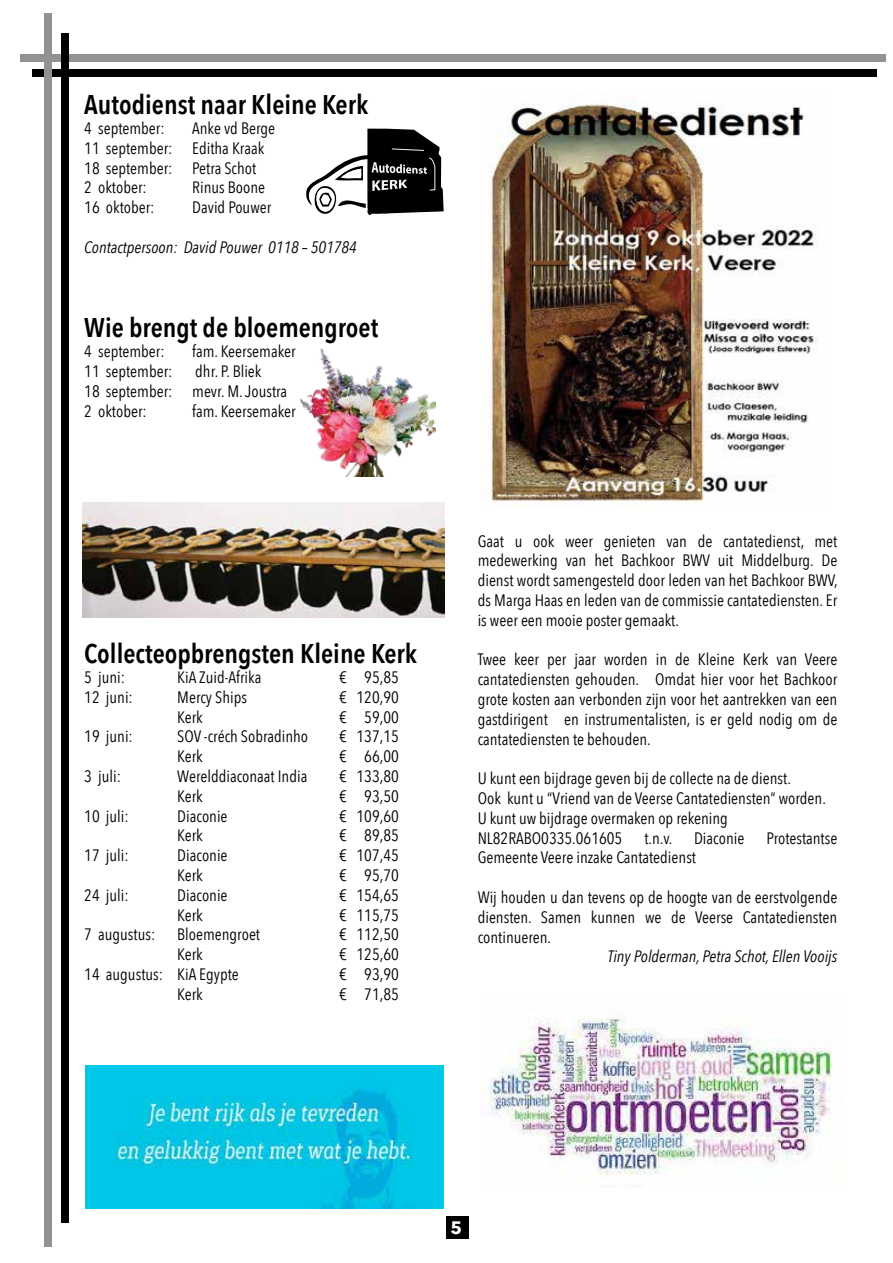
<style>
.page{position:relative;width:893px;height:1263px;background:#fff}
.page>*{position:absolute;margin:0;border:0;box-sizing:border-box;transform-origin:0 0}
.t1{font:600 27px "Avenir Next Condensed";color:#000}
.t2{font:700 18px "Avenir Next";color:#fff}
.t3{font:16.5px/19.8px "Avenir Next Condensed";color:#000;text-align:justify}
.t4{font:italic 16.5px "Avenir Next Condensed";color:#000}
</style>
<div class="page">
<div style="left:32px;top:69px;width:844px;height:8px;background:#000"></div>
<div style="left:44px;top:14px;width:8px;height:1233px;background:#929292"></div>
<div style="left:20px;top:54px;width:866px;height:8px;background:#929292"></div>
<div style="left:61px;top:33px;width:8px;height:1189px;background:#000"></div>
<div style="left:446px;top:1216px;width:23px;height:22px;background:#000"></div>
<img style="left:300px;top:349px;width:135px;height:127px">
<svg style="left:306px;top:129px;width:138px;height:86px"></svg>
<img style="left:83px;top:502px;width:361px;height:115px">
<img style="left:490px;top:94px;width:328px;height:415px">
<img style="left:480px;top:1018px;width:352px;height:157px">
<img style="left:85px;top:1065px;width:359px;height:143px">
<h1 class="t1" style="left:84px;top:81px;width:286px">Autodienst naar Kleine Kerk</h1>
<p class="t3" style="left:84px;top:118px;width:82px">4 september:</p>
<p class="t3" style="left:84px;top:118px;width:192px;text-align:left;text-indent:108px">Anke vd Berge<br>11 september: Editha Kraak<br>18 september: Petra Schot<br>2 oktober:</p>
<p class="t3" style="left:192px;top:177px;width:74px">Rinus Boone</p>
<p class="t3" style="left:84px;top:197px;width:72px">16 oktober:</p>
<p class="t3" style="left:192px;top:197px;width:81px">David Pouwer</p>
<p class="t4" style="left:84px;top:237px;width:274px">Contactpersoon: David Pouwer 0118 – 501784</p>
<h1 class="t1" style="left:84px;top:305px;width:296px">Wie brengt de bloemengroet</h1>
<p class="t3" style="left:84px;top:341px;width:82px">4 september:</p>
<p class="t3" style="left:192px;top:341px;width:105px">fam. Keersemaker</p>
<p class="t3" style="left:84px;top:361px;width:90px">11 september:</p>
<p class="t3" style="left:84px;top:361px;width:204px;text-align:left;text-indent:111px">dhr. P. Bliek<br>18 september: mevr. M. Joustra<br>2 oktober:</p>
<p class="t3" style="left:192px;top:400px;width:105px">fam. Keersemaker</p>
<h1 class="t1" style="left:84px;top:630px;width:334px">Collecteopbrengsten Kleine Kerk</h1>
<p class="t3" style="left:84px;top:667px;width:42px">5 juni:</p>
<p class="t3" style="left:177px;top:667px;width:86px">KiA Zuid-Afrika</p>
<p class="t3" style="left:339px;top:667px;width:61px">€ 95,85</p>
<p class="t3" style="left:84px;top:686px;width:50px">12 juni:</p>
<p class="t3" style="left:177px;top:686px;width:71px">Mercy Ships</p>
<p class="t3" style="left:339px;top:686px;width:61px">€ 120,90</p>
<p class="t3" style="left:177px;top:706px;width:27px">Kerk</p>
<p class="t3" style="left:339px;top:706px;width:61px">€ 59,00</p>
<p class="t3" style="left:84px;top:726px;width:50px">19 juni:</p>
<p class="t3" style="left:177px;top:726px;width:132px">SOV -créch Sobradinho</p>
<p class="t3" style="left:339px;top:726px;width:61px">€ 137,15</p>
<p class="t3" style="left:177px;top:746px;width:27px">Kerk</p>
<p class="t3" style="left:339px;top:746px;width:61px">€ 66,00</p>
<p class="t3" style="left:84px;top:766px;width:38px">3 juli:</p>
<p class="t3" style="left:177px;top:766px;width:132px">Werelddiaconaat India</p>
<p class="t3" style="left:339px;top:766px;width:61px">€ 133,80</p>
<p class="t3" style="left:177px;top:785px;width:27px">Kerk</p>
<p class="t3" style="left:339px;top:785px;width:61px">€ 93,50</p>
<p class="t3" style="left:84px;top:805px;width:46px">10 juli:</p>
<p class="t3" style="left:177px;top:805px;width:52px">Diaconie</p>
<p class="t3" style="left:339px;top:805px;width:61px">€ 109,60</p>
<p class="t3" style="left:177px;top:825px;width:27px">Kerk</p>
<p class="t3" style="left:339px;top:825px;width:61px">€ 89,85</p>
<p class="t3" style="left:84px;top:845px;width:46px">17 juli:</p>
<p class="t3" style="left:177px;top:845px;width:52px">Diaconie</p>
<p class="t3" style="left:339px;top:845px;width:61px">€ 107,45</p>
<p class="t3" style="left:177px;top:865px;width:27px">Kerk</p>
<p class="t3" style="left:339px;top:865px;width:61px">€ 95,70</p>
<p class="t3" style="left:84px;top:884px;width:46px">24 juli:</p>
<p class="t3" style="left:177px;top:884px;width:52px">Diaconie</p>
<p class="t3" style="left:339px;top:884px;width:61px">€ 154,65</p>
<p class="t3" style="left:177px;top:904px;width:27px">Kerk</p>
<p class="t3" style="left:339px;top:904px;width:61px">€ 115,75</p>
<p class="t3" style="left:84px;top:924px;width:73px">7 augustus:</p>
<p class="t3" style="left:177px;top:924px;width:84px">Bloemengroet</p>
<p class="t3" style="left:339px;top:924px;width:61px">€ 112,50</p>
<p class="t3" style="left:177px;top:944px;width:27px">Kerk</p>
<p class="t3" style="left:339px;top:944px;width:61px">€ 125,60</p>
<p class="t3" style="left:84px;top:964px;width:156px">14 augustus: KiA Egypte</p>
<p class="t3" style="left:339px;top:964px;width:61px">€ 93,90</p>
<p class="t3" style="left:177px;top:983px;width:27px">Kerk</p>
<p class="t3" style="left:339px;top:983px;width:61px">€ 71,85</p>
<p class="t3" style="left:478px;top:530px;width:362px">Gaat u ook weer genieten van de cantatedienst, met medewerking van het Bachkoor BWV uit Middelburg. De dienst wordt samengesteld door leden van het Bachkoor BWV, ds Marga Haas en leden van de commissie cantatediensten. Er is weer een mooie poster gemaakt.</p>
<p class="t3" style="left:478px;top:649px;width:361px">Twee keer per jaar worden in de Kleine Kerk van Veere cantatediensten gehouden. Omdat hier voor het Bachkoor grote kosten aan verbonden zijn voor het aantrekken van een gastdirigent en instrumentalisten, is er geld nodig om de cantatediensten te behouden.</p>
<p class="t3" style="left:478px;top:768px;width:350px;text-align:left">U kunt een bijdrage geven bij de collecte na de dienst.<br>Ook kunt u “Vriend van de Veerse Cantatediensten” worden.<br>U kunt uw bijdrage overmaken op rekening NL82RABO0335.061605</p>
<p class="t3" style="left:644px;top:827px;width:30px">t.n.v.</p>
<p class="t3" style="left:694px;top:827px;width:52px">Diaconie</p>
<p class="t3" style="left:766px;top:827px;width:72px">Protestantse</p>
<p class="t3" style="left:478px;top:847px;width:220px">Gemeente Veere inzake Cantatedienst</p>
<p class="t3" style="left:478px;top:886px;width:361px">Wij houden u dan tevens op de hoogte van de eerstvolgende diensten. Samen kunnen we de Veerse Cantatediensten continueren.</p>
<p class="t4" style="left:608px;top:947px;width:231px">Tiny Polderman, Petra Schot, Ellen Vooijs</p>
<p class="t2" style="left:451px;top:1212px;width:13px">5</p>
</div>
